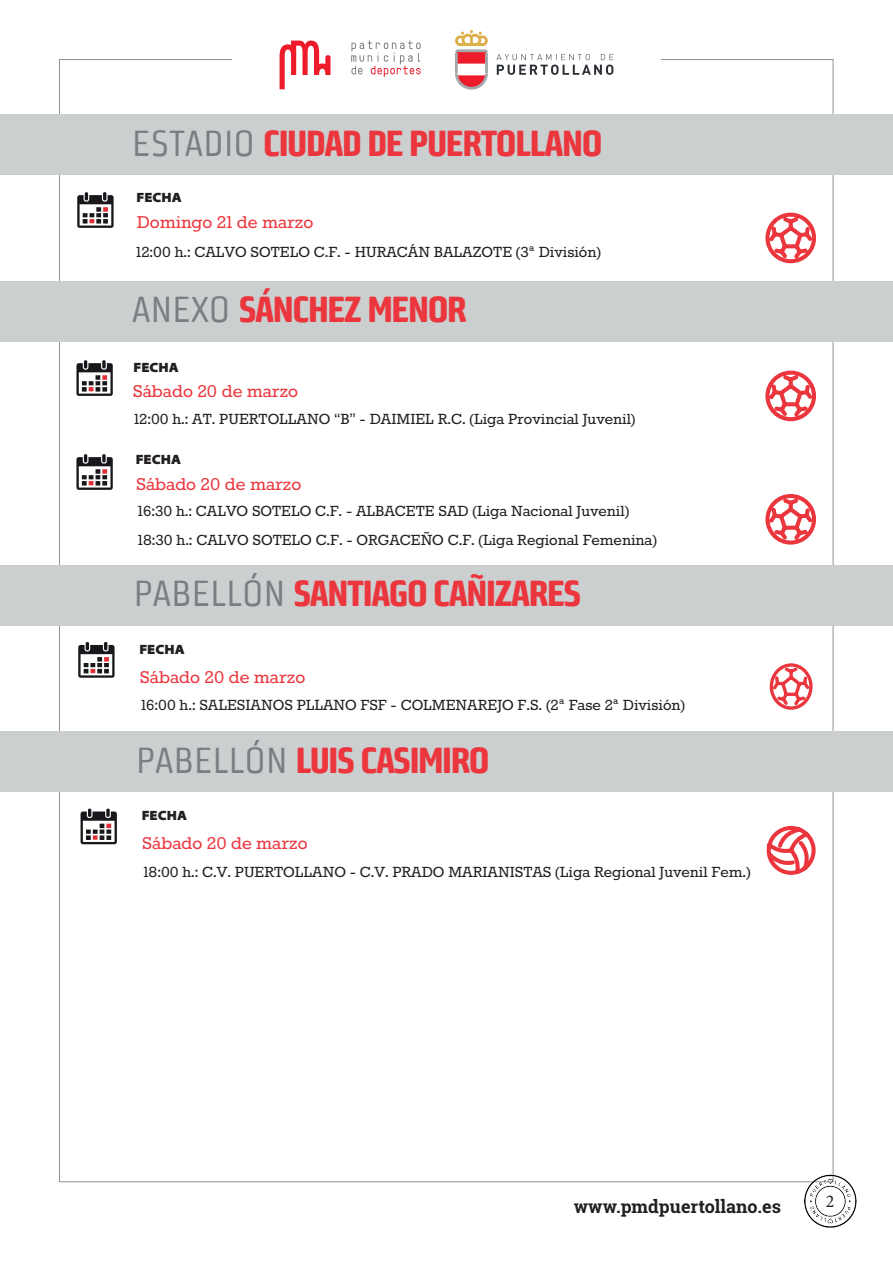
<style>
.page{position:relative;width:893px;height:1263px;background:#fff}
.page>*{position:absolute;margin:0;border:0;box-sizing:border-box;transform-origin:0 0}
.cabecera{font:800 36px "Bunuelo Clean Pro";letter-spacing:-.04em;color:#ec363e}
.texto_fecha{font:21px "Rokkitt";color:#ec363e}
.texto{font:18px "Rokkitt";color:#231f20}
.t1{font:700 18px "Roboto Slab";color:#231f20}
.t2{font:18px "Minion Pro";color:#231f20}
.fecha{font:900 13.5px "Santana";color:#231f20}
.s1{font-weight:400;color:#7a7e81}
</style>
<div class="page">
<svg style="left:351px;top:40px;width:70px;height:37px"></svg>
<svg style="left:280px;top:41px;width:50px;height:48px"></svg>
<svg style="left:455px;top:30px;width:33px;height:60px"></svg>
<svg style="left:496px;top:54px;width:117px;height:21px"></svg>
<img style="left:781px;top:1168px;width:76px;height:60px">
<div style="left:0;top:281px;width:893px;height:60px;background:#cccfcf"></div>
<svg style="left:76px;top:454px;width:37px;height:36px"></svg>
<svg style="left:765px;top:494px;width:52px;height:51px"></svg>
<div style="left:0;top:731px;width:893px;height:61px;background:#cccfcf"></div>
<svg style="left:81px;top:808px;width:36px;height:36px"></svg>
<div style="left:0;top:114px;width:893px;height:61px;background:#cccfcf"></div>
<svg style="left:77px;top:192px;width:37px;height:36px"></svg>
<svg style="left:765px;top:212px;width:52px;height:52px"></svg>
<svg style="left:76px;top:360px;width:37px;height:36px"></svg>
<svg style="left:765px;top:370px;width:52px;height:52px"></svg>
<svg style="left:766px;top:825px;width:50px;height:50px"></svg>
<div style="left:0;top:565px;width:893px;height:61px;background:#cccfcf"></div>
<svg style="left:78px;top:642px;width:37px;height:36px"></svg>
<svg style="left:769px;top:663px;width:44px;height:47px"></svg>
<p class="cabecera" style="left:133px;top:121px;width:471px"><span class="s1">ESTADIO</span> CIUDAD DE PUERTOLLANO</p>
<p class="fecha" style="left:136px;top:190px;width:47px">FECHA</p>
<p class="texto_fecha" style="left:137px;top:212px;width:178px">Domingo 21 de marzo</p>
<p class="texto" style="left:136px;top:243px;width:466px">12:00 h.: CALVO SOTELO C.F. - HURACÁN BALAZOTE (3ª División)</p>
<p class="cabecera" style="left:132px;top:287px;width:336px"><span class="s1">ANEXO</span> SÁNCHEZ MENOR</p>
<p class="fecha" style="left:134px;top:360px;width:47px">FECHA</p>
<p class="texto_fecha" style="left:133px;top:381px;width:167px">Sábado 20 de marzo</p>
<p class="texto" style="left:134px;top:410px;width:503px">12:00 h.: AT. PUERTOLLANO “B” - DAIMIEL R.C. (Liga Provincial Juvenil)</p>
<p class="fecha" style="left:136px;top:452px;width:47px">FECHA</p>
<p class="texto_fecha" style="left:136px;top:474px;width:167px">Sábado 20 de marzo</p>
<p class="texto" style="left:138px;top:502px;width:493px">16:30 h.: CALVO SOTELO C.F. - ALBACETE SAD (Liga Nacional Juvenil)</p>
<p class="texto" style="left:138px;top:532px;width:520px">18:30 h.: CALVO SOTELO C.F. - ORGACEÑO C.F. (Liga Regional Femenina)</p>
<p class="cabecera" style="left:134px;top:571px;width:449px"><span class="s1">PABELLÓN</span> SANTIAGO CAÑIZARES</p>
<p class="fecha" style="left:139px;top:642px;width:47px">FECHA</p>
<p class="texto_fecha" style="left:140px;top:667px;width:167px">Sábado 20 de marzo</p>
<p class="texto" style="left:141px;top:697px;width:545px">16:00 h.: SALESIANOS PLLANO FSF - COLMENAREJO F.S. (2ª Fase 2ª División)</p>
<p class="cabecera" style="left:137px;top:738px;width:355px"><span class="s1">PABELLÓN</span> LUIS CASIMIRO</p>
<p class="fecha" style="left:142px;top:808px;width:47px">FECHA</p>
<p class="texto_fecha" style="left:142px;top:834px;width:167px">Sábado 20 de marzo</p>
<p class="texto" style="left:143px;top:863px;width:609px">18:00 h.: C.V. PUERTOLLANO - C.V. PRADO MARIANISTAS (Liga Regional Juvenil Fem.)</p>
<p class="t1" style="left:574px;top:1194px;width:209px">www.pmdpuertollano.es</p>
<p class="t2" style="left:826px;top:1189px;width:10px">2</p>
</div>
